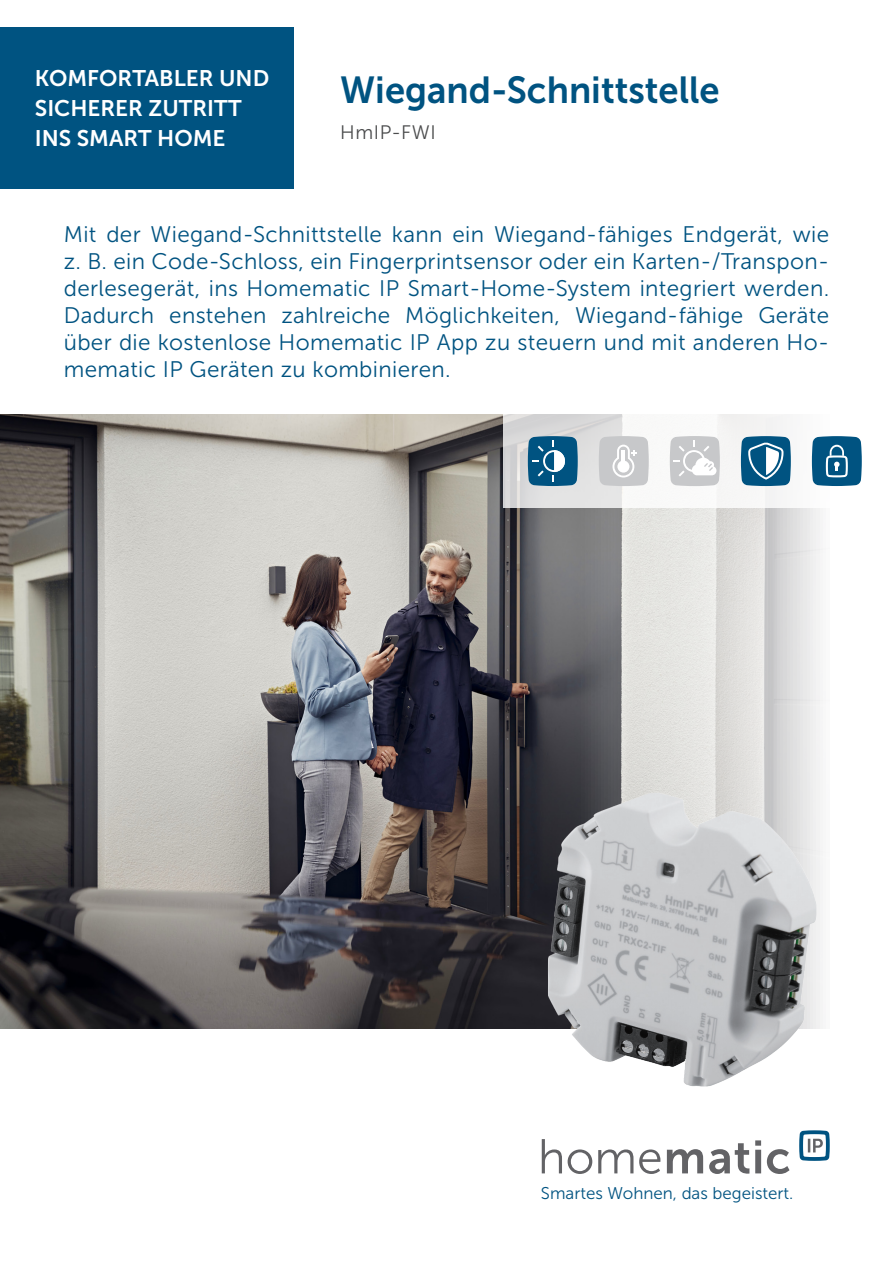
<style>
.page{position:relative;width:893px;height:1263px;background:#fff}
.page>*{position:absolute;margin:0;border:0;box-sizing:border-box;transform-origin:0 0}
.Headline{font:37.5px "Museo Sans 700";color:#005381}
.Fließtext_Deckblatt{font:22.5px/27px "Museo Sans 300";letter-spacing:.015em;color:#005381;text-align:justify}
.Kastentext{font:22.5px/30px "Museo Sans 700";color:#fff}
.Subheadline{font:19.5px "Museo Sans 300";letter-spacing:.03em;color:#4b4c4d}
.t1{font:16.95px "Museo Sans 300";color:#005381}
</style>
<div class="page">
<div style="left:0;top:27px;width:294px;height:162px;background:#005381"></div>
<img style="left:0;top:414px;width:823px;height:614px">
<svg style="left:503px;top:414px;width:320px;height:94px;fill:#f5f5f4"></svg>
<svg style="left:542px;top:1139px;width:247px;height:35px"></svg>
<svg style="left:799px;top:1130px;width:31px;height:31px"></svg>
<img style="left:548px;top:792px;width:268px;height:294px">
<svg style="left:528px;top:436px;width:50px;height:50px;background:#2b7095"></svg>
<svg style="left:599px;top:436px;width:50px;height:50px;background:#cfd0d1"></svg>
<hr style="left:621px;top:451px;width:4px;height:12px;background:#fff">
<svg style="left:741px;top:436px;width:50px;height:50px"></svg>
<svg style="left:670px;top:436px;width:50px;height:50px"></svg>
<svg style="left:812px;top:436px;width:50px;height:50px;background:#246b93"></svg>
<p class="Kastentext" style="left:35px;top:63px;width:236px">KOMFORTABLER UND<br>SICHERER ZUTRITT<br>INS SMART HOME</p>
<p class="Headline" style="left:340px;top:69px;width:381px">Wiegand-Schnittstelle</p>
<p class="Subheadline" style="left:340px;top:122px;width:97px">HmIP-FWI</p>
<p class="Fließtext_Deckblatt" style="left:64px;top:221px;width:767px">Mit der Wiegand-Schnittstelle kann ein Wiegand-fähiges Endgerät, wie z. B. ein Code-Schloss, ein Fingerprintsensor oder ein Karten-/Transpon&shy;derlesegerät, ins Homematic IP Smart-Home-System integriert werden.<br>Dadurch enstehen zahlreiche Möglichkeiten, Wiegand-fähige Geräte über die kostenlose Homematic IP App zu steuern und mit anderen Ho&shy;mematic IP Geräten zu kombinieren.</p>
<p class="t1" style="left:541px;top:1184px;width:254px">Smartes Wohnen, das begeistert.</p>
</div>
